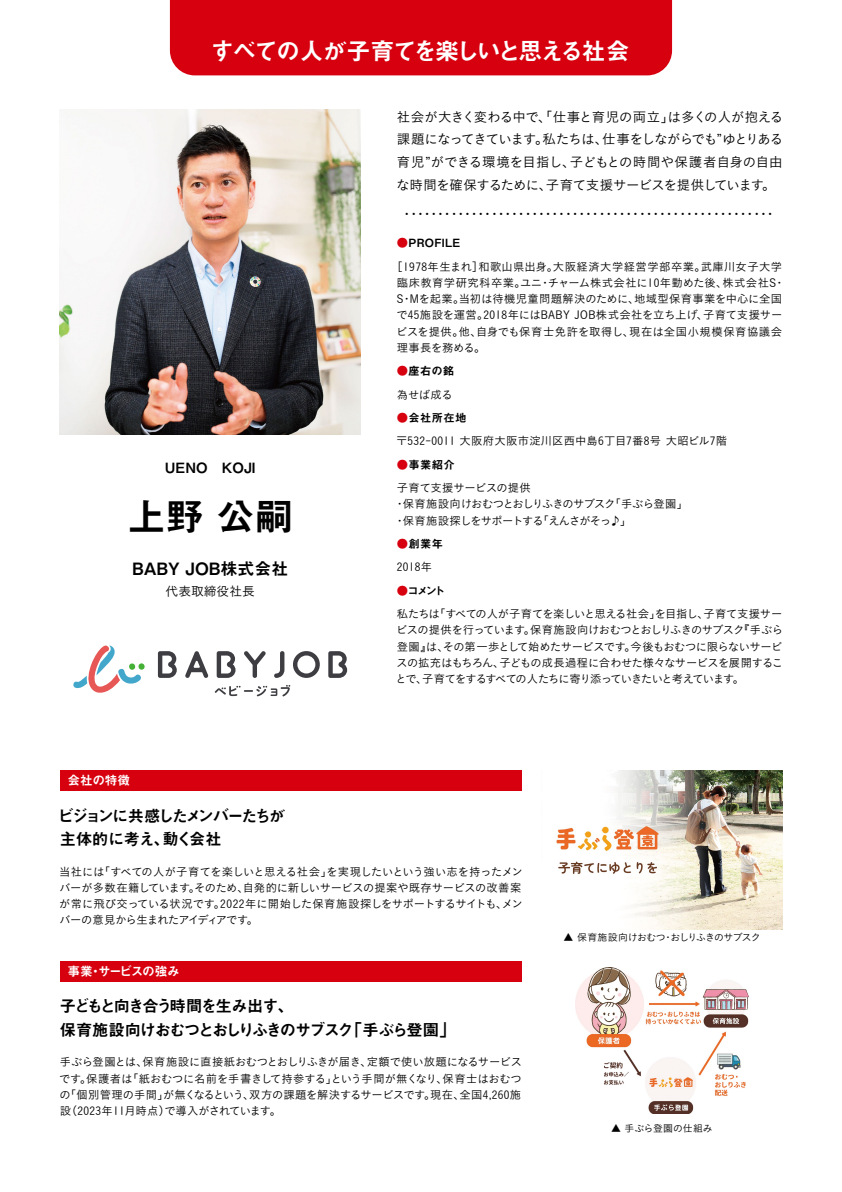
<style>
.page{position:relative;width:842px;height:1192px;background:#fff}
.page>*{position:absolute;margin:0;border:0;box-sizing:border-box;transform-origin:0 0}
.t1{font:38.25px "Midashi Go Pr 6 N MB31";color:#000}
.t2{font:24.05px "Midashi Go Pr 6 N MB31";letter-spacing:-.095em;color:#fff}
.t3{font:17px "Midashi Go Pr 6 N MB31";color:#000}
.t4{font:16.3px/23.4px "Midashi Go Pr 6 N MB31";letter-spacing:-.12em;color:#000}
.t5{font:14.15px "Midashi Go Pr 6 N MB31";color:#000}
.t6{font:13.45px/22.6px "Koburina Go Std W3";letter-spacing:-.03em;color:#000;text-align:justify}
.t7{font:12.75px "Midashi Go Pr 6 N MB31";letter-spacing:-.095em;color:#fff}
.t8{font:12.75px "Koburina Go Std W3";color:#000}
.t9{font:12.75px "Midashi Go Pr 6 N MB31";letter-spacing:-.03em;color:#fff}
.t10{font:11.35px/16.3px "Koburina Go Std W3";letter-spacing:-.01em;color:#000;text-align:justify}
.t11{font:11.35px/16.3px "Koburina Go Std W3";letter-spacing:.03em;color:#000}
.t12{font:11.35px/16.3px "Koburina Go Std W3";letter-spacing:-.035em;color:#000}
.t13{font:11.35px/16.3px "Koburina Go Std W3";letter-spacing:-.055em;color:#000}
.t14{font:11.35px "Midashi Go Pr 6 N MB31";letter-spacing:.03em;color:#000}
.t15{font:9.9px "Koburina Go Std W3";letter-spacing:-.05em;color:#000}
.t16{font:9.9px "Koburina Go Std W3";letter-spacing:-.01em;color:#000}
.s1{color:#d7000f}
</style>
<div class="page">
<div style="left:60px;top:961px;width:461px;height:20px;background:#d7000f"></div>
<img style="left:60px;top:110px;width:301px;height:325px">
<img style="left:575px;top:967px;width:173px;height:146px">
<div style="left:60px;top:771px;width:461px;height:20px;background:#d7000f"></div>
<img style="left:556px;top:771px;width:226px;height:158px">
<div style="left:170px;top:0;width:502px;height:75px;background:#d7000f"></div>
<svg style="left:244px;top:651px;width:22px;height:27px"></svg>
<svg style="left:274px;top:651px;width:10px;height:27px"></svg>
<svg style="left:293px;top:651px;width:27px;height:27px"></svg>
<svg style="left:158px;top:651px;width:19px;height:27px"></svg>
<svg style="left:217px;top:651px;width:19px;height:27px"></svg>
<svg style="left:328px;top:651px;width:19px;height:27px"></svg>
<svg style="left:185px;top:651px;width:23px;height:27px"></svg>
<svg style="left:215px;top:685px;width:75px;height:11px"></svg>
<svg style="left:73px;top:645px;width:72px;height:48px"></svg>
<h2 class="t2" style="left:211px;top:31px;width:421px">すべての人が子育てを楽しいと思える社会</h2>
<p class="t5" style="left:165px;top:456px;width:92px">UENO　KOJI</p>
<h1 class="t1" style="left:127px;top:486px;width:167px">上野 公嗣</h1>
<h3 class="t3" style="left:132px;top:555px;width:158px">BABY JOB株式会社</h3>
<p class="t8" style="left:166px;top:581px;width:91px">代表取締役社長</p>
<p class="t9" style="left:67px;top:770px;width:64px">会社の特徴</p>
<h3 class="t4" style="left:58px;top:803px;width:229px">ビジョンに共感したメンバーたちが主体的に考え、動く会社</h3>
<p class="t6" style="left:396px;top:105px;width:388px">社会が大きく変わる中で、「仕事と育児の両立」は多くの人が抱える課題になってきています。私たちは、仕事をしながらでも”ゆとりある育児”ができる環境を目指し、子どもとの時間や保護者自身の自由な時間を確保するために、子育て支援サービスを提供しています。</p>
<p class="t6" style="left:400px;top:203px;width:378px">・・・・・・・・・・・・・・・・・・・・・・・・・・・・・・・・・・・・・・・・・・・・・・・・・・・・・・・</p>
<p class="t14" style="left:397px;top:234px;width:65px"><span class="s1">●</span>PROFILE</p>
<p class="t11" style="left:396px;top:258px;width:390px;text-indent:-5px">［1978年生まれ］和歌山県出身。大阪経済大学経営学部卒業。武庫川女子大学臨床教育学研究科卒業。ユニ・チャーム株式会社に10年勤めた後、株式会社S・S・Mを起業。当初は待機児童問題解決のために、地域型保育事業を中心に全国で45施設を運営。2018年にはBABY JOB株式会社を立ち上げ、子育て支援サービスを提供。他、自身でも保育士免許を取得し、現在は全国小規模保育協議会理事長を務める。</p>
<p class="t14" style="left:397px;top:362px;width:59px"><span class="s1">●</span>座右の銘</p>
<p class="t10" style="left:397px;top:386px;width:57px">為せば成る</p>
<p class="t14" style="left:397px;top:409px;width:71px"><span class="s1">●</span>会社所在地</p>
<p class="t11" style="left:396px;top:433px;width:332px">〒532-0011 大阪府大阪市淀川区西中島6丁目7番8号 大昭ビル7階</p>
<p class="t14" style="left:397px;top:455px;width:59px"><span class="s1">●</span>事業紹介</p>
<p class="t13" style="left:394px;top:480px;width:296px">子育て支援サービスの提供<br>・保育施設向けおむつとおしりふきのサブスク「手ぶら登園」・保育施設探しをサポートする「えんさがそっ♪」</p>
<p class="t14" style="left:397px;top:535px;width:48px"><span class="s1">●</span>創業年</p>
<p class="t10" style="left:397px;top:559px;width:37px">2018年</p>
<p class="t14" style="left:397px;top:581px;width:50px"><span class="s1">●</span>コメント</p>
<p class="t10" style="left:396px;top:606px;width:389px">私たちは「すべての人が子育てを楽しいと思える社会」を目指し、子育て支援サービスの提供を行っています。保育施設向けおむつとおしりふきのサブスク『手ぶら登園』は、その第一歩として始めたサービスです。今後もおむつに限らないサービスの拡充はもちろん、子どもの成長過程に合わせた様々なサービスを展開することで、子育てをするすべての人たちに寄り添っていきたいと考えています。</p>
<p class="t12" style="left:59px;top:863px;width:465px">当社には「すべての人が子育てを楽しいと思える社会」を実現したいという強い志を持ったメンバーが多数在籍しています。そのため、自発的に新しいサービスの提案や既存サービスの改善案が常に飛び交っている状況です。2022年に開始した保育施設探しをサポートするサイトも、メンバーの意見から生まれたアイディアです。</p>
<p class="t7" style="left:67px;top:961px;width:114px">事業・サービスの強み</p>
<h3 class="t4" style="left:60px;top:994px;width:397px">子どもと向き合う時間を生み出す、<br>保育施設向けおむつとおしりふきのサブスク「手ぶら登園」</h3>
<p class="t10" style="left:59px;top:1054px;width:464px">手ぶら登園とは、保育施設に直接紙おむつとおしりふきが届き、定額で使い放題になるサービスです。保護者は「紙おむつに名前を手書きして持参する」という手間が無くなり、保育士はおむつの「個別管理の手間」が無くなるという、双方の課題を解決するサービスです。現在、全国4,260施設（2023年11月時点）で導入がされています。</p>
<p class="t15" style="left:564px;top:930px;width:198px">▲ 保育施設向けおむつ・おしりふきのサブスク</p>
<p class="t16" style="left:611px;top:1120px;width:103px">▲ 手ぶら登園の仕組み</p>
</div>
